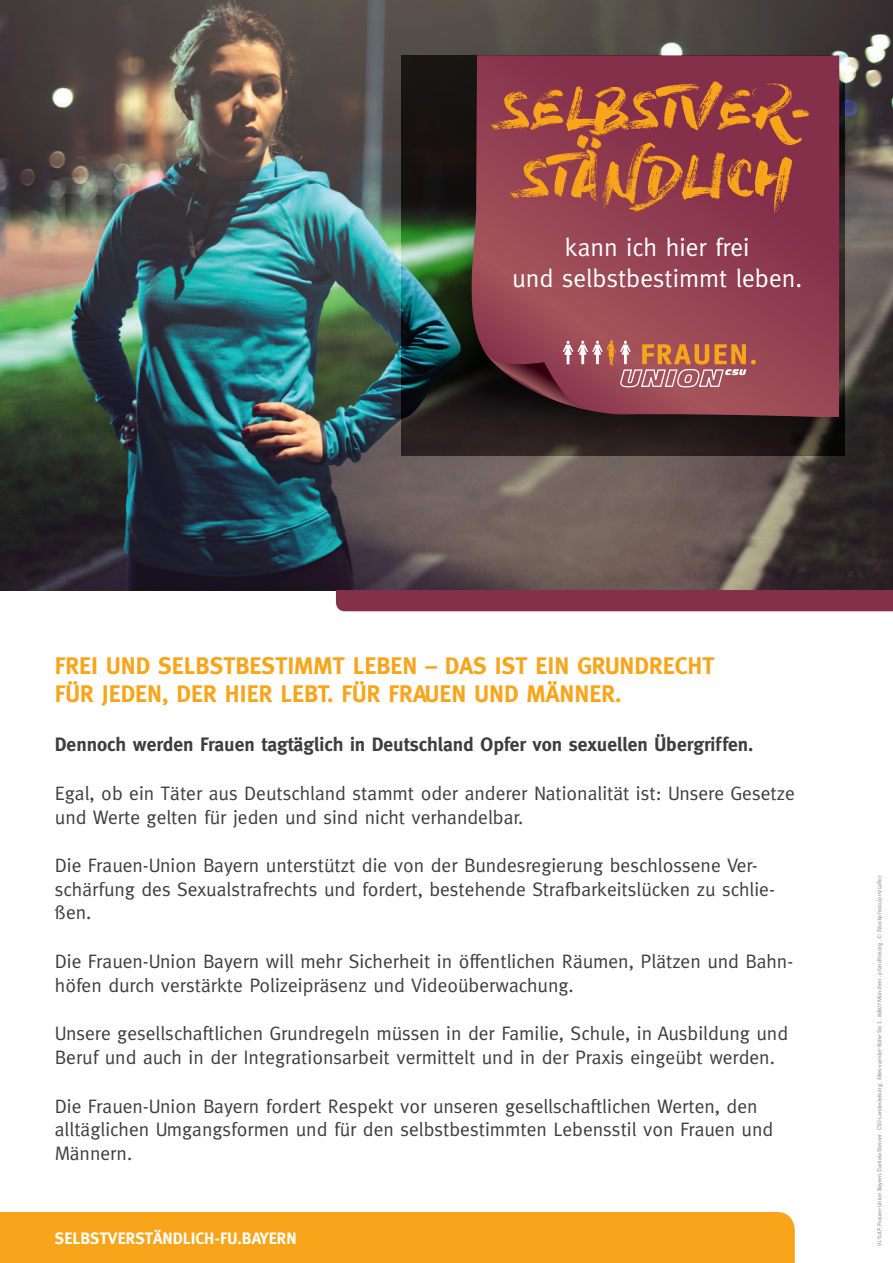
<style>
.page{position:relative;width:893px;height:1263px;background:#fff}
.page>*{position:absolute;margin:0;border:0;box-sizing:border-box;transform-origin:0 0}
.t1{font:57px/68.4px "Dry Brush";letter-spacing:-.025em;color:#f9a51b;text-align:center}
.t2{font:25.5px/30.6px "Meta";color:#fff;text-align:center}
.t3{font:700 24px/28.8px "Meta";color:#f9a51b}
.t4{font:19.5px/23.4px "Meta";color:#3e3e3f}
.t5{font:700 19.5px "Meta";color:#3e3e3f}
.t6{font:700 16.5px "Meta";color:#fff}
.t7{font:6px "Polo 22 Buch";color:#939598}
</style>
<div class="page">
<img style="left:0;top:0;width:893px;height:590px">
<img style="left:401px;top:56px;width:443px;height:399px">
<svg style="left:459px;top:55px;width:380px;height:362px;background:#873a4c"></svg>
<svg style="left:480px;top:340px;width:276px;height:70px;background:#8f4d4e"></svg>
<div style="left:336px;top:590px;width:557px;height:21px;background:#84304b"></div>
<div style="left:0;top:1212px;width:795px;height:51px;background:#f9a51b"></div>
<h1 class="t1" style="left:501px;top:74px;width:314px">SELBSTVER-<br>STÄNDLICH</h1>
<h2 class="t2" style="left:512px;top:232px;width:292px">kann ich hier frei<br>und selbstbestimmt leben.</h2>
<p class="t3" style="left:55px;top:651px;width:661px">FREI UND SELBSTBESTIMMT LEBEN – DAS IST EIN GRUNDRECHT<br>FÜR JEDEN, DER HIER LEBT. FÜR FRAUEN UND MÄNNER.</p>
<p class="t5" style="left:55px;top:733px;width:700px">Dennoch werden Frauen tagtäglich in Deutschland Opfer von sexuellen Übergriffen.</p>
<p class="t4" style="left:55px;top:781px;width:741px">Egal, ob ein Täter aus Deutschland stammt oder anderer Nationalität ist: Unsere Gesetze und Werte gelten für jeden und sind nicht verhandelbar.</p>
<p class="t4" style="left:55px;top:854px;width:721px">Die Frauen-Union Bayern unterstützt die von der Bundesregierung beschlossene Ver&shy;schärfung des Sexualstrafrechts und fordert, bestehende Strafbarkeitslücken zu schlie&shy;ßen.</p>
<p class="t4" style="left:55px;top:949px;width:740px">Die Frauen-Union Bayern will mehr Sicherheit in öffentlichen Räumen, Plätzen und Bahn&shy;höfen durch verstärkte Polizeipräsenz und Videoüberwachung.</p>
<p class="t4" style="left:55px;top:1022px;width:735px">Unsere gesellschaftlichen Grundregeln müssen in der Familie, Schule, in Ausbildung und<br>Beruf und auch in der Integrationsarbeit vermittelt und in der Praxis eingeübt werden.</p>
<p class="t4" style="left:55px;top:1094px;width:720px">Die Frauen-Union Bayern fordert Respekt vor unseren gesellschaftlichen Werten, den alltäglichen Umgangsformen und für den selbstbestimmten Lebensstil von Frauen und<br>Männern.</p>
<p class="t6" style="left:55px;top:1229px;width:243px">SELBSTVERSTÄNDLICH-FU.BAYERN</p>
<p class="t7" style="left:876px;top:1246px;width:372px;rotate:-90deg">V.i.S.d.P. Frauen-Union Bayern. Daniela Steiner . CSU-Landesleitung . Mies-van-der-Rohe-Str. 1 . 80807 München . pfandfrei.org . © iStockphoto.com/Laflor</p>
</div>
